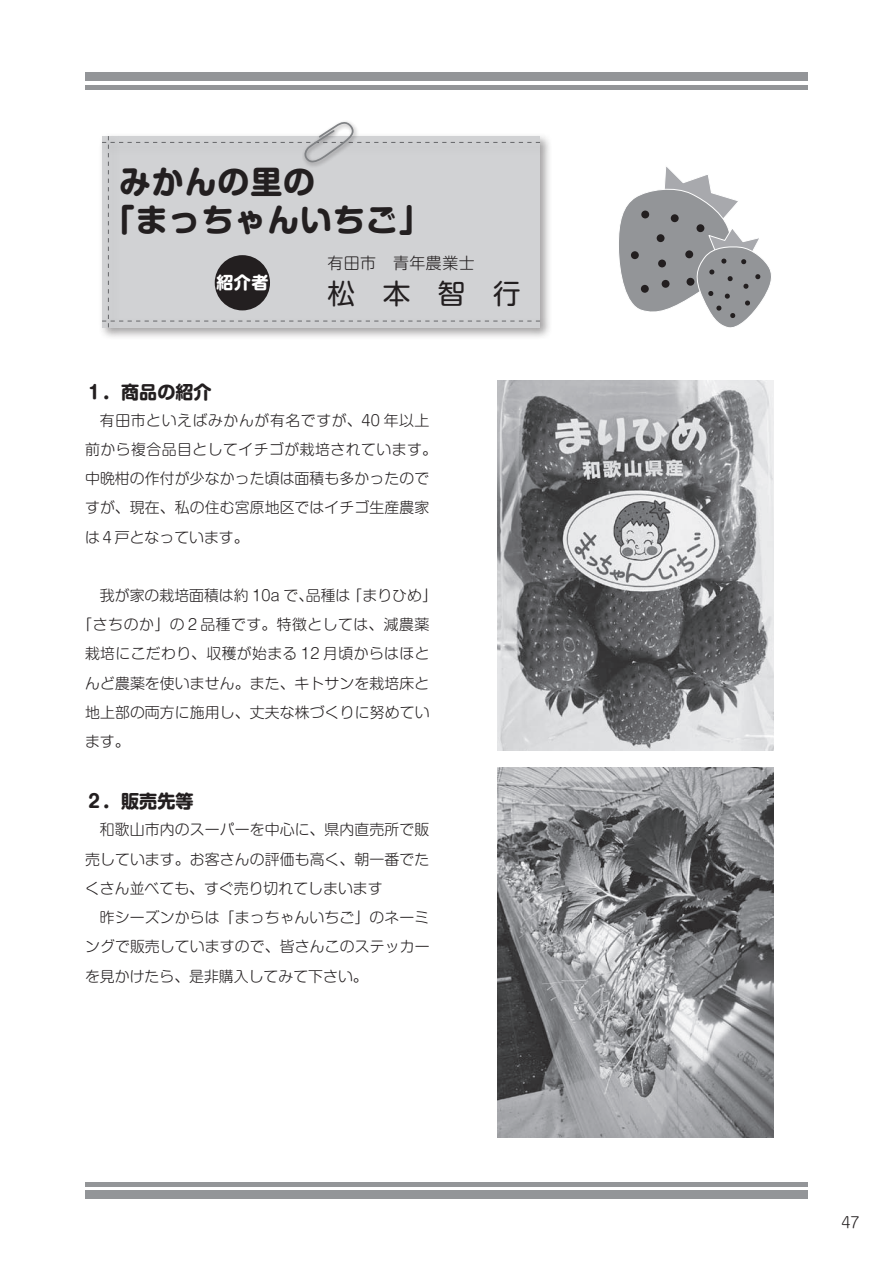
<style>
.page{position:relative;width:893px;height:1263px;background:#fff}
.page>*{position:absolute;margin:0;border:0;box-sizing:border-box;transform-origin:0 0}
.t1{font:700 31.95px/38.2px "Shin M Go Pro";letter-spacing:.03em;color:#231f20}
.t2{font:27.6px "Shin M Go Pro";color:#231f20}
.t3{font:700 18px "Shin M Go Pro";color:#231f20}
.t4{font:700 16.95px "Shin M Go Pro";color:#fff}
.t5{font:300 15.9px "Shin M Go Pro";letter-spacing:.03em;color:#231f20}
.t6{font:300 14.85px/29.2px "Shin M Go Pro";letter-spacing:.005em;color:#231f20;text-align:justify}
.t7{font:300 14.85px "Shin M Go Pro";letter-spacing:.03em;color:#231f20}
.t8{font:300 14.85px "Shin M Go Pro";letter-spacing:.025em;color:#231f20}
</style>
<div class="page">
<div style="left:85px;top:72px;width:723px;height:9px;background:#939598"></div>
<hr style="left:85px;top:85px;width:723px;height:4px;background:#939598">
<div style="left:85px;top:1191px;width:723px;height:8px;background:#939598"></div>
<hr style="left:85px;top:1182px;width:723px;height:4px;background:#939598">
<div style="left:98px;top:132px;width:454px;height:207px;background:#231f20;opacity:.4"></div>
<div style="left:98px;top:137px;width:452px;height:18px;background:#231f20;opacity:.4"></div>
<div style="left:98px;top:316px;width:452px;height:18px;background:#231f20;opacity:.4"></div>
<svg style="left:102px;top:121px;width:438px;height:206px;background:#ceced0"></svg>
<img style="left:497px;top:381px;width:277px;height:369px">
<img style="left:497px;top:767px;width:277px;height:370px">
<svg style="left:619px;top:167px;width:152px;height:161px"></svg>
<h1 class="t1" style="left:103px;top:159px;width:329px;text-indent:16px">みかんの里の<br>「まっちゃんいちご」</h1>
<p class="t5" style="left:327px;top:250px;width:149px">有田市　青年農業士</p>
<h2 class="t2" style="left:327px;top:271px;width:195px">松　本　智　行</h2>
<p class="t4" style="left:216px;top:269px;width:54px">紹介者</p>
<p class="t3" style="left:85px;top:377px;width:128px">１．商品の紹介</p>
<p class="t6" style="left:85px;top:404px;width:353px;text-align:left;text-indent:15px">有田市といえばみかんが有名ですが、40 年以上前から複合品目としてイチゴが栽培されています。中晩柑の作付が少なかった頃は面積も多かったのですが、現在、私の住む宮原地区ではイチゴ生産農家は４戸となっています。</p>
<p class="t6" style="left:100px;top:579px;width:338px">我が家の栽培面積は約 10a で、品種は「まりひめ」</p>
<p class="t7" style="left:78px;top:613px;width:353px">「さちのか」の２品種です。特徴としては、減農薬</p>
<p class="t8" style="left:85px;top:642px;width:346px">栽培にこだわり、収穫が始まる 12 月頃からはほと</p>
<p class="t6" style="left:85px;top:667px;width:346px">んど農薬を使いません。また、キトサンを栽培床と</p>
<p class="t6" style="left:85px;top:696px;width:346px">地上部の両方に施用し、丈夫な株づくりに努めてい</p>
<p class="t6" style="left:85px;top:725px;width:46px">ます。</p>
<p class="t3" style="left:85px;top:787px;width:110px">２．販売先等</p>
<p class="t6" style="left:85px;top:813px;width:346px;text-indent:15px">和歌山市内のスーパーを中心に、県内直売所で販売しています。お客さんの評価も高く、朝一番でたくさん並べても、すぐ売り切れてしまいます</p>
<p class="t6" style="left:85px;top:901px;width:346px;text-indent:15px">昨シーズンからは「まっちゃんいちご」のネーミングで販売していますので、皆さんこのステッカーを見かけたら、是非購入してみて下さい。</p>
<p class="t6" style="left:841px;top:1206px;width:20px">47</p>
</div>
